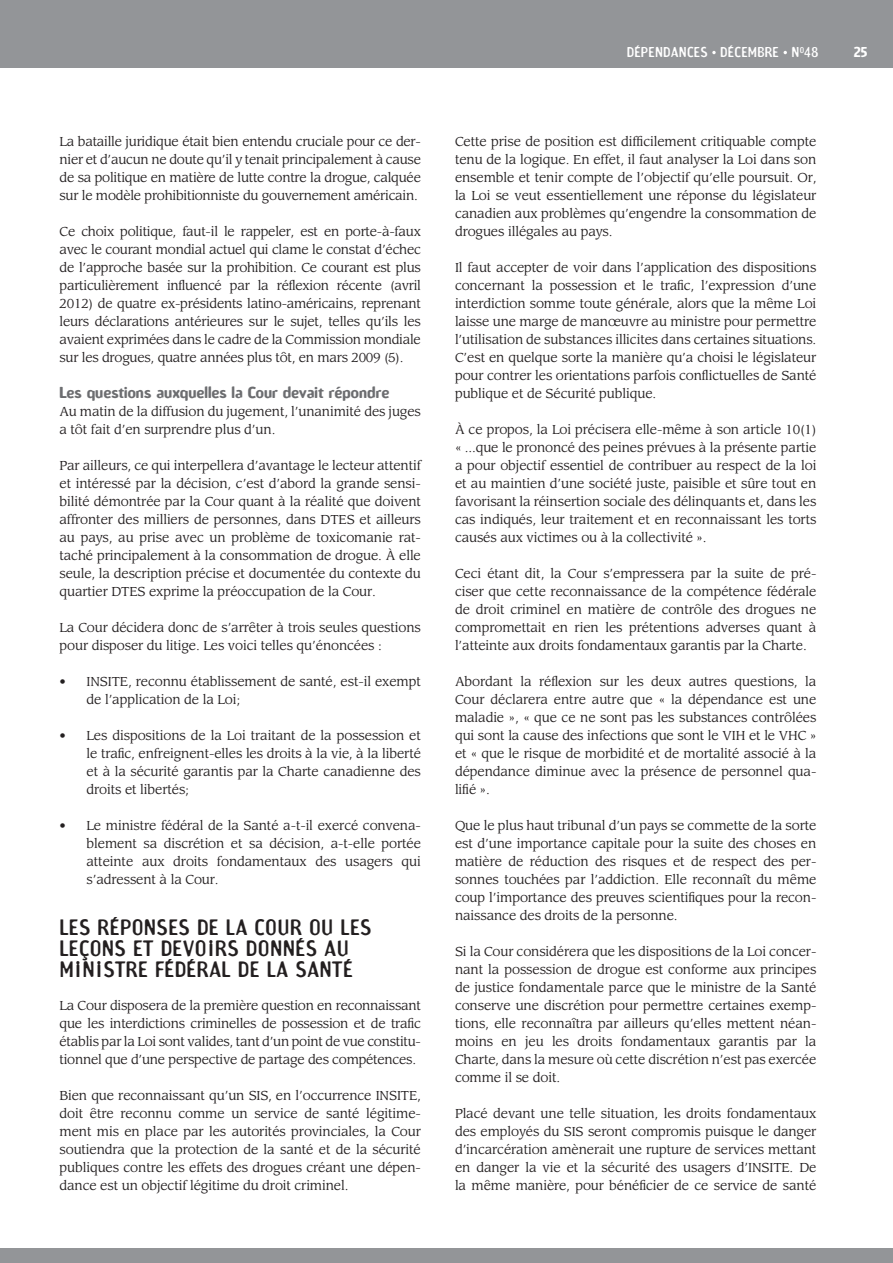
<style>
.page{position:relative;width:893px;height:1263px;background:#fff}
.page>*{position:absolute;margin:0;border:0;box-sizing:border-box;transform-origin:0 0}
.sous_titre_1_ligne{font:21px/21px "Amoebia Sans";letter-spacing:.02em;color:#231f20}
.sous_sous_titre{font:700 15px "Amoebia";color:#6c6d70}
.t1{font:13.5px "Amoebia Sans";letter-spacing:.02em;color:#fff}
.t2{font:700 13.5px "Amoebia";color:#fff}
.texte_courant{font:12.75px/18px "Leawood";letter-spacing:-.01em;color:#231f20;text-align:justify}
</style>
<div class="page">
<div style="left:0;top:0;width:893px;height:68px;background:#939598"></div>
<div style="left:0;top:1249px;width:893px;height:14px;background:#939598"></div>
<svg style="left:712px;top:51px;width:4px;height:3px"></svg>
<svg style="left:783px;top:51px;width:4px;height:3px"></svg>
<p class="texte_courant" style="left:60px;top:132px;width:363px">La bataille juridique était bien entendu cruciale pour ce der&shy;nier et d’aucun ne doute qu’il y tenait principalement à cause de sa politique en matière de lutte contre la drogue, calquée sur le modèle prohibitionniste du gouvernement américain.</p>
<p class="texte_courant" style="left:60px;top:222px;width:363px">Ce choix politique, faut-il le rappeler, est en porte-à-faux avec le courant mondial actuel qui clame le constat d’échec de l’approche basée sur la prohibition. Ce courant est plus particulièrement influencé par la réflexion récente (avril 2012) de quatre ex-présidents latino-américains, reprenant leurs déclarations antérieures sur le sujet, telles qu’ils les avaient exprimées dans le cadre de la Commission mondiale sur les drogues, quatre années plus tôt, en mars 2009 (5).</p>
<p class="sous_sous_titre" style="left:60px;top:384px;width:331px">Les questions auxquelles la Cour devait répondre</p>
<p class="texte_courant" style="left:60px;top:402px;width:363px">Au matin de la diffusion du jugement, l’unanimité des juges a tôt fait d’en surprendre plus d’un.</p>
<p class="texte_courant" style="left:60px;top:456px;width:363px">Par ailleurs, ce qui interpellera d’avantage le lecteur attentif et intéressé par la décision, c’est d’abord la grande sensi&shy;bilité démontrée par la Cour quant à la réalité que doivent affronter des milliers de personnes, dans DTES et ailleurs au pays, au prise avec un problème de toxicomanie rat&shy;taché principalement à la consommation de drogue. À elle seule, la description précise et documentée du contexte du quartier DTES exprime la préoccupation de la Cour.</p>
<p class="texte_courant" style="left:60px;top:618px;width:363px">La Cour décidera donc de s’arrêter à trois seules questions pour disposer du litige. Les voici telles qu’énoncées :</p>
<p class="texte_courant" style="left:87px;top:672px;width:336px;text-indent:-27px">• INSITE, reconnu établissement de santé, est-il exempt de l’application de la Loi;</p>
<p class="texte_courant" style="left:87px;top:726px;width:336px;text-indent:-27px">• Les dispositions de la Loi traitant de la possession et le trafic, enfreignent-elles les droits à la vie, à la liberté et à la sécurité garantis par la Charte canadienne des droits et libertés;</p>
<p class="texte_courant" style="left:87px;top:816px;width:336px;text-indent:-27px">• Le ministre fédéral de la Santé a-t-il exercé convena&shy;blement sa discrétion et sa décision, a-t-elle portée atteinte aux droits fondamentaux des usagers qui s’adressent à la Cour.</p>
<p class="sous_titre_1_ligne" style="left:60px;top:916px;width:314px">LES RÉPONSES DE LA COUR OU LES<br>LEÇONS ET DEVOIRS DONNÉS AU<br>MINISTRE FÉDÉRAL DE LA SANTÉ</p>
<p class="texte_courant" style="left:60px;top:996px;width:363px">La Cour disposera de la première question en reconnaissant que les interdictions criminelles de possession et de trafic établis par la Loi sont valides, tant d’un point de vue constitu&shy;tionnel que d’une perspective de partage des compétences.</p>
<p class="texte_courant" style="left:60px;top:1086px;width:363px">Bien que reconnaissant qu’un SIS, en l’occurrence INSITE, doit être reconnu comme un service de santé légitime&shy;ment mis en place par les autorités provinciales, la Cour soutiendra que la protection de la santé et de la sécurité publiques contre les effets des drogues créant une dépen&shy;dance est un objectif légitime du droit criminel.</p>
<p class="t1" style="left:627px;top:44px;width:193px">DÉPENDANCES DÉCEMBRE N<sup>O</sup>48</p>
<p class="t2" style="left:854px;top:45px;width:15px">25</p>
<p class="texte_courant" style="left:455px;top:132px;width:363px">Cette prise de position est difficilement critiquable compte tenu de la logique. En effet, il faut analyser la Loi dans son ensemble et tenir compte de l’objectif qu’elle poursuit. Or, la Loi se veut essentiellement une réponse du législateur canadien aux problèmes qu’engendre la consommation de drogues illégales au pays.</p>
<p class="texte_courant" style="left:455px;top:258px;width:363px">Il faut accepter de voir dans l’application des dispositions concernant la possession et le trafic, l’expression d’une interdiction somme toute générale, alors que la même Loi laisse une marge de manœuvre au ministre pour permettre l’utilisation de substances illicites dans certaines situations.<br>C’est en quelque sorte la manière qu’a choisi le législateur pour contrer les orientations parfois conflictuelles de Santé publique et de Sécurité publique.</p>
<p class="texte_courant" style="left:455px;top:420px;width:363px">À ce propos, la Loi précisera elle-même à son article 10(1) « ...que le prononcé des peines prévues à la présente partie a pour objectif essentiel de contribuer au respect de la loi et au maintien d’une société juste, paisible et sûre tout en favorisant la réinsertion sociale des délinquants et, dans les cas indiqués, leur traitement et en reconnaissant les torts causés aux victimes ou à la collectivité ».</p>
<p class="texte_courant" style="left:455px;top:564px;width:363px">Ceci étant dit, la Cour s’empressera par la suite de pré&shy;ciser que cette reconnaissance de la compétence fédérale de droit criminel en matière de contrôle des drogues ne compromettait en rien les prétentions adverses quant à l’atteinte aux droits fondamentaux garantis par la Charte.</p>
<p class="texte_courant" style="left:455px;top:672px;width:363px">Abordant la réflexion sur les deux autres questions, la Cour déclarera entre autre que « la dépendance est une maladie », « que ce ne sont pas les substances contrôlées qui sont la cause des infections que sont le VIH et le VHC » et « que le risque de morbidité et de mortalité associé à la dépendance diminue avec la présence de personnel qua&shy;lifié ».</p>
<p class="texte_courant" style="left:455px;top:816px;width:363px">Que le plus haut tribunal d’un pays se commette de la sorte est d’une importance capitale pour la suite des choses en matière de réduction des risques et de respect des per&shy;sonnes touchées par l’addiction. Elle reconnaît du même coup l’importance des preuves scientifiques pour la recon&shy;naissance des droits de la personne.</p>
<p class="texte_courant" style="left:455px;top:942px;width:363px">Si la Cour considérera que les dispositions de la Loi concer&shy;nant la possession de drogue est conforme aux principes de justice fondamentale parce que le ministre de la Santé conserve une discrétion pour permettre certaines exemp&shy;tions, elle reconnaîtra par ailleurs qu’elles mettent néan&shy;moins en jeu les droits fondamentaux garantis par la Charte, dans la mesure où cette discrétion n’est pas exercée comme il se doit.</p>
<p class="texte_courant" style="left:455px;top:1104px;width:363px">Placé devant une telle situation, les droits fondamentaux des employés du SIS seront compromis puisque le danger d’incarcération amènerait une rupture de services mettant en danger la vie et la sécurité des usagers d’INSITE. De la même manière, pour bénéficier de ce service de santé</p>
</div>
